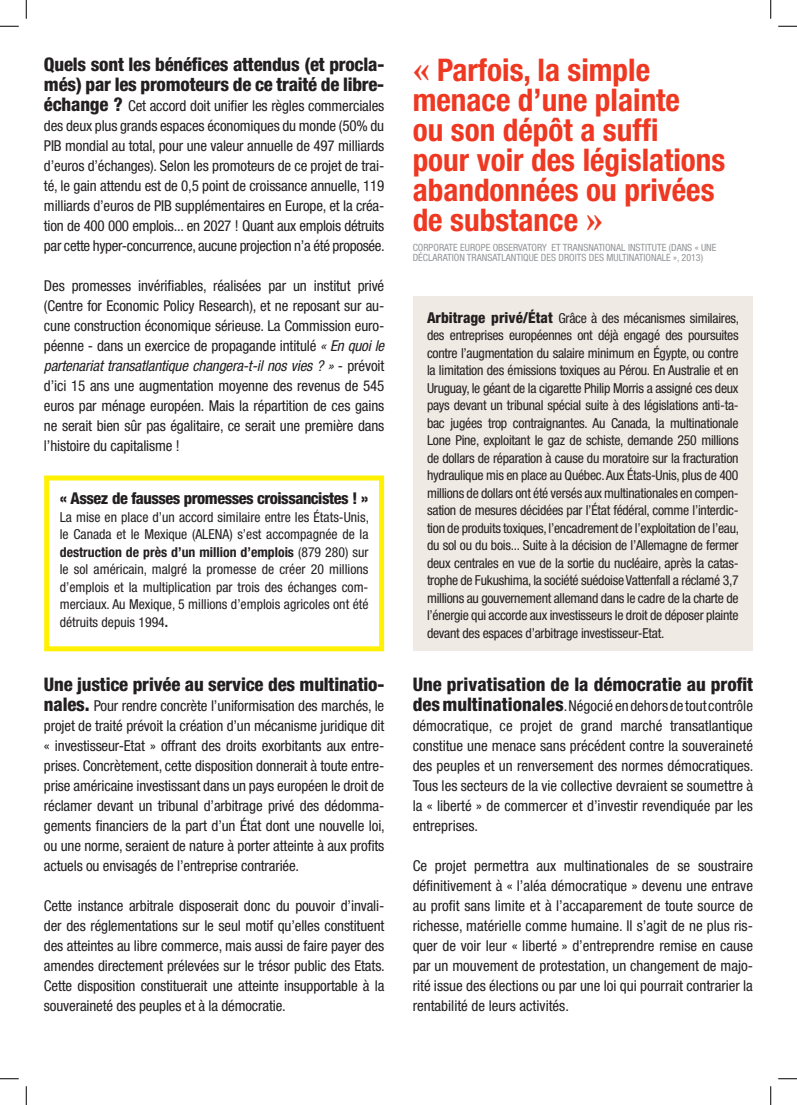
<style>
.page{position:relative;width:797px;height:1105px;background:#fff}
.page>*{position:absolute;margin:0;border:0;box-sizing:border-box;transform-origin:0 0}
.t1{font:700 condensed 31.25px/30px "Helvetica Neue";color:#ef3822}
.t2{font:800 condensed 18.75px/20px "Helvetica Neue";letter-spacing:-.01em;color:#231f20}
.t3{font:800 condensed 16.25px "Helvetica Neue";letter-spacing:-.03em;color:#231f20}
.t4{font:condensed 15px/20px "Helvetica Neue";letter-spacing:-.01em;color:#231f20;text-align:justify}
.t5{font:condensed 13.75px/17.5px "Helvetica Neue";letter-spacing:-.005em;color:#231f20;text-align:justify}
.t6{font:condensed 10px/10px "Helvetica Neue";color:#939598}
.s1{font-weight:800;font-size:18.75px}
.s2{font-style:italic}
.s3{font-weight:700}
.s4{font-family:"Adobe Garamond Pro";font-stretch:normal;font-size:40px}
.s5{font-weight:800;font-size:15px}
</style>
<div class="page">
<div style="left:44px;top:475px;width:340px;height:176px;border:5px solid #fff101"></div>
<div style="left:413px;top:296px;width:339px;height:355px;background:#efeae3"></div>
<svg style="left:0;top:25px;width:19px;height:2px"></svg>
<svg style="left:778px;top:25px;width:19px;height:2px"></svg>
<svg style="left:0;top:1078px;width:19px;height:1px"></svg>
<svg style="left:778px;top:1078px;width:19px;height:1px"></svg>
<svg style="left:25px;top:0;width:2px;height:19px"></svg>
<svg style="left:25px;top:1086px;width:2px;height:19px"></svg>
<svg style="left:770px;top:0;width:1px;height:19px"></svg>
<svg style="left:770px;top:1086px;width:1px;height:19px"></svg>
<p class="t2" style="left:44px;top:54px;width:342px">Quels sont les bénéfices attendus (et procla&shy;més) par les promoteurs de ce traité de libre-</p>
<p class="t4" style="left:44px;top:96px;width:342px"><span class="s1">échange ?</span> Cet accord doit unifier les règles commerciales des deux plus grands espaces économiques du monde (50% du PIB mondial au total, pour une valeur annuelle de 497 milliards d’euros d’échanges). Selon les promoteurs de ce projet de trai&shy;té, le gain attendu est de 0,5 point de croissance annuelle, 119 milliards d’euros de PIB supplémentaires en Europe, et la créa&shy;tion de 400 000 emplois... en 2027 ! Quant aux emplois détruits par cette hyper-concurrence, aucune projection n’a été proposée.</p>
<p class="t4" style="left:44px;top:276px;width:342px">Des promesses invérifiables, réalisées par un institut privé (Centre for Economic Policy Research), et ne reposant sur au&shy;cune construction économique sérieuse. La Commission euro&shy;péenne - dans un exercice de propagande intitulé <span class="s2">« En quoi le partenariat transatlantique changera-t-il nos vies ? »</span> - prévoit d’ici 15 ans une augmentation moyenne des revenus de 545 euros par ménage européen. Mais la répartition de ces gains ne serait bien sûr pas égalitaire, ce serait une première dans l’histoire du capitalisme !</p>
<p class="t3" style="left:60px;top:488px;width:310px">« Assez de fausses promesses croissancistes ! »</p>
<p class="t5" style="left:60px;top:508px;width:311px">La mise en place d’un accord similaire entre les États-Unis, le Canada et le Mexique (ALENA) s’est accompagnée de la <span class="s3">destruction de près d’un million d’emplois</span> (879 280) sur le sol américain, malgré la promesse de créer 20 millions d’emplois et la multiplication par trois des échanges com&shy;merciaux. Au Mexique, 5 millions d’emplois agricoles ont été détruits depuis 1994<span class="s3">.</span></p>
<p class="t2" style="left:44px;top:674px;width:342px">Une justice privée au service des multinatio-</p>
<p class="t4" style="left:44px;top:696px;width:342px"><span class="s1">nales.</span> Pour rendre concrète l’uniformisation des marchés, le projet de traité prévoit la création d’un mécanisme juridique dit « investisseur-Etat » offrant des droits exorbitants aux entre&shy;prises. Concrètement, cette disposition donnerait à toute entre&shy;prise américaine investissant dans un pays européen le droit de réclamer devant un tribunal d’arbitrage privé des dédomma&shy;gements financiers de la part d’un État dont une nouvelle loi, ou une norme, seraient de nature à porter atteinte à aux profits actuels ou envisagés de l’entreprise contrariée.</p>
<p class="t4" style="left:44px;top:896px;width:342px">Cette instance arbitrale disposerait donc du pouvoir d’invali&shy;der des réglementations sur le seul motif qu’elles constituent des atteintes au libre commerce, mais aussi de faire payer des amendes directement prélevées sur le trésor public des Etats.<br>Cette disposition constituerait une atteinte insupportable à la souveraineté des peuples et à la démocratie.</p>
<p class="t1" style="left:412px;top:55px;width:239px"><span class="s4">«</span> Parfois, la simple</p>
<p class="t1" style="left:412px;top:85px;width:269px">menace d’une plainte</p>
<p class="t1" style="left:412px;top:115px;width:247px">ou son dépôt a suffi</p>
<p class="t1" style="left:412px;top:145px;width:314px">pour voir des législations abandonnées ou privées</p>
<p class="t1" style="left:412px;top:205px;width:192px">de substance <span class="s4">»</span></p>
<p class="t6" style="left:412px;top:243px;width:305px">CORPORATE EUROPE OBSERVATORY ET TRANSNATIONAL INSTITUTE (DANS « UNE<br>DÉCLARATION TRANSATLANTIQUE DES DROITS DES MULTINATIONALE », 2013)</p>
<p class="t5" style="left:427px;top:309px;width:313px"><span class="s5">Arbitrage privé/État</span> Grâce à des mécanismes similaires, des entreprises européennes ont déjà engagé des poursuites contre l’augmentation du salaire minimum en Égypte, ou contre la limitation des émissions toxiques au Pérou. En Australie et en Uruguay, le géant de la cigarette Philip Morris a assigné ces deux pays devant un tribunal spécial suite à des législations anti-ta&shy;bac jugées trop contraignantes. Au Canada, la multinationale Lone Pine, exploitant le gaz de schiste, demande 250 millions de dollars de réparation à cause du moratoire sur la fracturation hydraulique mis en place au Québec. Aux États-Unis, plus de 400 millions de dollars ont été versés aux multinationales en compen&shy;sation de mesures décidées par l’État fédéral, comme l’interdic&shy;tion de produits toxiques, l’encadrement de l’exploitation de l’eau, du sol ou du bois... Suite à la décision de l’Allemagne de fermer deux centrales en vue de la sortie du nucléaire, après la catas&shy;trophe de Fukushima, la société suédoise Vattenfall a réclamé 3,7 millions au gouvernement allemand dans le cadre de la charte de l’énergie qui accorde aux investisseurs le droit de déposer plainte devant des espaces d’arbitrage investisseur-Etat.</p>
<p class="t2" style="left:412px;top:674px;width:342px">Une privatisation de la démocratie au profit</p>
<p class="t4" style="left:412px;top:696px;width:342px"><span class="s1">des multinationales</span>. Négocié en dehors de tout contrôle démocratique, ce projet de grand marché transatlantique constitue une menace sans précédent contre la souveraineté des peuples et un renversement des normes démocratiques.<br>Tous les secteurs de la vie collective devraient se soumettre à la « liberté » de commercer et d’investir revendiquée par les entreprises.</p>
<p class="t4" style="left:412px;top:856px;width:342px">Ce projet permettra aux multinationales de se soustraire définitivement à « l’aléa démocratique » devenu une entrave au profit sans limite et à l’accaparement de toute source de richesse, matérielle comme humaine. Il s’agit de ne plus ris&shy;quer de voir leur « liberté » d’entreprendre remise en cause par un mouvement de protestation, un changement de majo&shy;rité issue des élections ou par une loi qui pourrait contrarier la rentabilité de leurs activités.</p>
</div>
